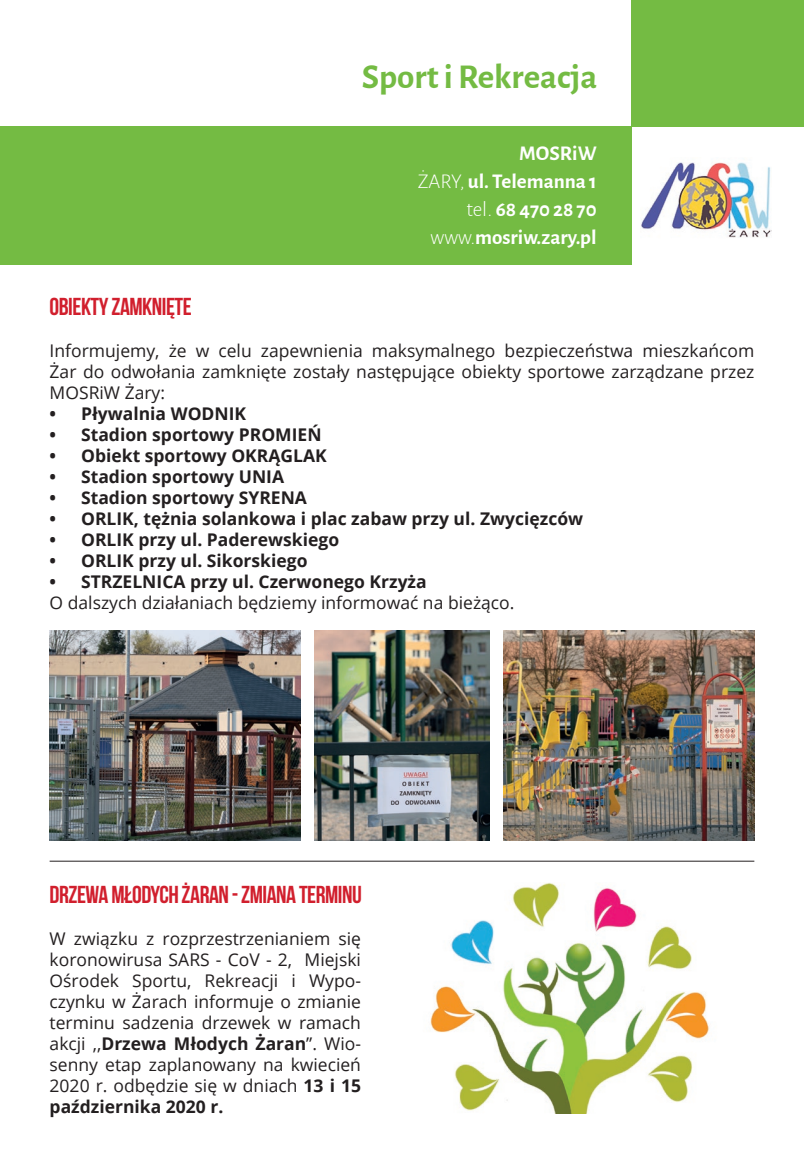
<style>
.page{position:relative;width:804px;height:1166px;background:#fff}
.page>*{position:absolute;margin:0;border:0;box-sizing:border-box;transform-origin:0 0}
.t1{font:700 35px "Alegreya Sans";color:#74bb43}
.t2{font:24.5px "Bebas Neue";letter-spacing:-.02em;color:#d11f2d}
.t3{font:700 21px/28px "Alegreya Sans";color:#fff;text-align:right}
.t4{font:17.5px/21px "Open Sans";color:#231f20;text-align:justify}
.t5{font:700 17.5px "Open Sans";color:#231f20}
.s1{font-weight:300}
.s2{font-weight:700}
</style>
<div class="page">
<div style="left:0;top:126px;width:632px;height:139px;background:#74bb43"></div>
<div style="left:632px;top:0;width:172px;height:126px;background:#74bb43"></div>
<img style="left:640px;top:162px;width:131px;height:76px">
<img style="left:430px;top:882px;width:280px;height:231px">
<hr style="left:50px;top:861px;width:704px;height:1px;background:#231f20">
<img style="left:315px;top:630px;width:174px;height:210px">
<img style="left:504px;top:630px;width:250px;height:210px">
<img style="left:50px;top:630px;width:250px;height:210px">
<h1 class="t1" style="left:362px;top:51px;width:237px">Sport i Rekreacja</h1>
<h2 class="t2" style="left:50px;top:293px;width:144px">OBIEKTY ZAMKNIĘTE</h2>
<p class="t3" style="left:417px;top:138px;width:180px">MOSRiW<br><span class="s1">ŻARY,</span> ul. Telemanna 1 <span class="s1">tel.</span> 68 470 28 70 <span class="s1">www.</span>mosriw.zary.pl</p>
<p class="t4" style="left:50px;top:340px;width:706px">Informujemy, że w celu zapewnienia maksymalnego bezpieczeństwa mieszkańcom Żar do odwołania zamknięte zostały następujące obiekty sportowe zarządzane przez MOSRiW Żary:</p>
<p class="t5" style="left:50px;top:401px;width:198px">• Pływalnia WODNIK</p>
<p class="t5" style="left:50px;top:422px;width:273px">• Stadion sportowy PROMIEŃ</p>
<p class="t5" style="left:50px;top:443px;width:279px">• Obiekt sportowy OKRĄGLAK</p>
<p class="t5" style="left:50px;top:464px;width:236px">• Stadion sportowy UNIA</p>
<p class="t5" style="left:50px;top:485px;width:259px">• Stadion sportowy SYRENA</p>
<p class="t5" style="left:50px;top:506px;width:535px">• ORLIK, tężnia solankowa i plac zabaw przy ul. Zwycięzców</p>
<p class="t5" style="left:50px;top:527px;width:291px">• ORLIK przy ul. Paderewskiego</p>
<p class="t5" style="left:50px;top:548px;width:259px">• ORLIK przy ul. Sikorskiego</p>
<p class="t5" style="left:50px;top:569px;width:378px">• STRZELNICA przy ul. Czerwonego Krzyża</p>
<p class="t4" style="left:50px;top:592px;width:466px">O dalszych działaniach będziemy informować na bieżąco.</p>
<h2 class="t2" style="left:50px;top:881px;width:314px">DRZEWA MŁODYCH ŻARAN - ZMIANA TERMINU</h2>
<p class="t4" style="left:50px;top:928px;width:313px">W związku z rozprzestrzenianiem się koronowirusa SARS - CoV - 2, Miejski Ośrodek Sportu, Rekreacji i Wypo&shy;czynku w Żarach informuje o zmianie terminu sadzenia drzewek w ramach akcji ,,<span class="s2">Drzewa Młodych Żaran</span>”. Wio&shy;senny etap zaplanowany na kwiecień 2020 r. odbędzie się w dniach <span class="s2">13 i 15 października 2020 r.</span></p>
</div>
